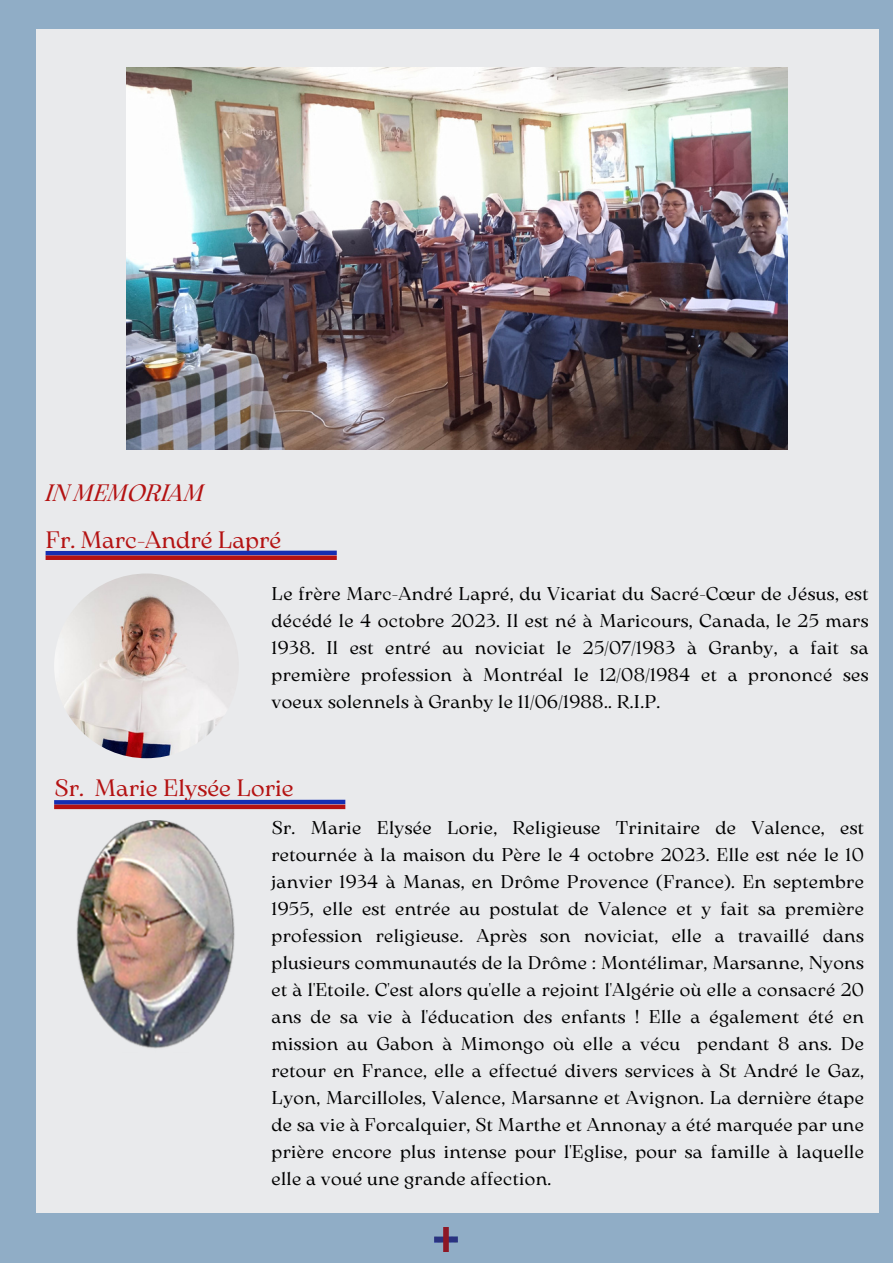
<style>
.page{position:relative;width:893px;height:1264px;background:#fff}
.page>*{position:absolute;margin:0;border:0;box-sizing:border-box;transform-origin:0 0}
.t1{font:23.7px "Arsenica Antiqua";color:#b41212}
.t2{font:italic 23.7px "Arsenica Antiqua";color:#b41212}
.t3{font:18.45px/27px "Arsenica Antiqua";letter-spacing:.02em;color:#000;text-align:justify}
</style>
<div class="page">
<div style="left:0;top:0;width:892px;height:1262px;background:#90adc6"></div>
<div style="left:36px;top:29px;width:842px;height:1183px;background:#e9eaec"></div>
<img style="left:434px;top:1227px;width:23px;height:24px">
<img style="left:126px;top:68px;width:661px;height:381px">
<img style="left:76px;top:820px;width:159px;height:229px">
<div style="left:54px;top:799px;width:291px;height:5px;background:#152eb2"></div>
<div style="left:54px;top:804px;width:291px;height:5px;background:#b41212"></div>
<div style="left:46px;top:550px;width:291px;height:5px;background:#152eb2"></div>
<div style="left:46px;top:555px;width:291px;height:5px;background:#b41212"></div>
<img style="left:54px;top:573px;width:185px;height:185px;border-radius:50%">
<p class="t2" style="left:46px;top:483px;width:160px">IN MEMORIAM</p>
<p class="t1" style="left:46px;top:530px;width:237px">Fr. Marc-André Lapré</p>
<p class="t3" style="left:271px;top:581px;width:598px">Le frère Marc-André Lapré, du Vicariat du Sacré-Cœur de Jésus, est décédé le 4 octobre 2023. Il est né à Maricours, Canada, le 25 mars 1938. Il est entré au noviciat le 25/07/1983 à Granby, a fait sa première profession à Montréal le 12/08/1984 et a prononcé ses voeux solennels à Granby le 11/06/1988.. R.I.P.</p>
<p class="t1" style="left:54px;top:779px;width:241px">Sr. Marie Elysée Lorie</p>
<p class="t3" style="left:271px;top:816px;width:594px">Sr. Marie Elysée Lorie, Religieuse Trinitaire de Valence, est retournée à la maison du Père le 4 octobre 2023. Elle est née le 10 janvier 1934 à Manas, en Drôme Provence (France). En septembre 1955, elle est entrée au postulat de Valence et y fait sa première profession religieuse. Après son noviciat, elle a travaillé dans plusieurs communautés de la Drôme : Montélimar, Marsanne, Nyons et à l'Etoile. C'est alors qu'elle a rejoint l'Algérie où elle a consacré 20 ans de sa vie à l'éducation des enfants ! Elle a également été en mission au Gabon à Mimongo où elle a vécu pendant 8 ans. De retour en France, elle a effectué divers services à St André le Gaz, Lyon, Marcilloles, Valence, Marsanne et Avignon. La dernière étape de sa vie à Forcalquier, St Marthe et Annonay a été marquée par une prière encore plus intense pour l'Eglise, pour sa famille à laquelle elle a voué une grande affection.</p>
</div>
